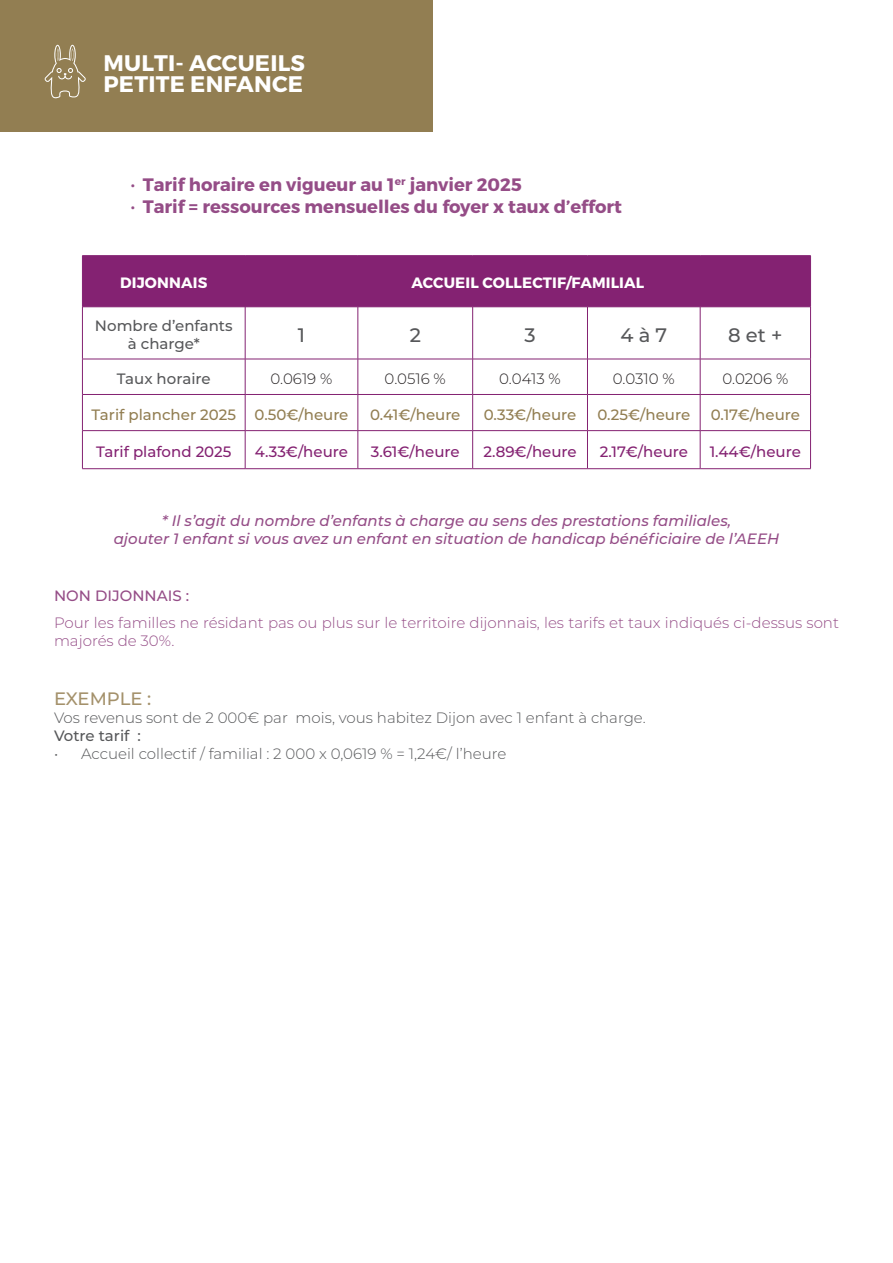
<style>
.page{position:relative;width:893px;height:1263px;background:#fff}
.page>*{position:absolute;margin:0;border:0;box-sizing:border-box;transform-origin:0 0}
.t1{font:700 22.5px "Montserrat";letter-spacing:.01em;color:#fff}
.categorie_colonne_chiffres{font:500 19.5px "Montserrat";color:#57585a}
.paragraphe{font:700 18px "Montserrat";color:#954d87}
.paragraphe-2{font:500 18px "Montserrat";letter-spacing:-.005em;color:#a4916b}
.paragraphe-3{font:italic 500 15px "Montserrat";color:#954d87}
.paragraphe-4{font:300 15px "Montserrat";color:#57585a}
.paragraphe-5{font:300 15px/18px "Montserrat";color:#954d87}
.graph2{font:500 15px "Montserrat";color:#927e52}
.graph3{font:500 15px "Montserrat";color:#842272}
.données_petites{font:300 15px "Montserrat";color:#231f20}
.paragraphe-6{font:700 15px "Montserrat";letter-spacing:.01em;color:#fff}
.graph{font:500 15px "Montserrat";color:#57585a}
.paragraphe-7{font:500 15px "Montserrat";color:#954d87}
.paragraphe-8{font:500 15px "Montserrat";color:#57585a}
</style>
<div class="page">
<div style="left:0;top:0;width:433px;height:131px;background:#927e52"></div>
<svg style="left:44px;top:45px;width:42px;height:53px"></svg>
<div style="left:83px;top:256px;width:727px;height:50px;background:#842272"></div>
<hr style="left:82px;top:255px;width:163px;height:1px;background:#842272">
<hr style="left:82px;top:256px;width:1px;height:51px;background:#842272">
<hr style="left:245px;top:255px;width:113px;height:1px;background:#842272">
<hr style="left:245px;top:256px;width:1px;height:51px;background:#842272">
<hr style="left:358px;top:255px;width:115px;height:1px;background:#842272">
<hr style="left:473px;top:255px;width:114px;height:1px;background:#842272">
<hr style="left:587px;top:255px;width:113px;height:1px;background:#842272">
<hr style="left:700px;top:255px;width:111px;height:1px;background:#842272">
<hr style="left:810px;top:256px;width:1px;height:51px;background:#842272">
<hr style="left:82px;top:306px;width:163px;height:1px;background:#842272">
<hr style="left:82px;top:307px;width:1px;height:52px;background:#842272">
<hr style="left:245px;top:306px;width:113px;height:1px;background:#842272">
<hr style="left:245px;top:307px;width:1px;height:52px;background:#842272">
<hr style="left:358px;top:306px;width:115px;height:1px;background:#842272">
<hr style="left:358px;top:307px;width:1px;height:52px;background:#842272">
<hr style="left:473px;top:306px;width:114px;height:1px;background:#842272">
<hr style="left:472px;top:307px;width:1px;height:52px;background:#842272">
<hr style="left:587px;top:306px;width:113px;height:1px;background:#842272">
<hr style="left:587px;top:307px;width:1px;height:52px;background:#842272">
<hr style="left:700px;top:306px;width:111px;height:1px;background:#842272">
<hr style="left:700px;top:307px;width:1px;height:52px;background:#842272">
<hr style="left:810px;top:307px;width:1px;height:52px;background:#842272">
<hr style="left:82px;top:359px;width:163px;height:1px;background:#842272">
<hr style="left:82px;top:359px;width:1px;height:35px;background:#842272">
<hr style="left:245px;top:359px;width:113px;height:1px;background:#842272">
<hr style="left:245px;top:359px;width:1px;height:35px;background:#842272">
<hr style="left:358px;top:359px;width:115px;height:1px;background:#842272">
<hr style="left:358px;top:359px;width:1px;height:35px;background:#842272">
<hr style="left:473px;top:359px;width:114px;height:1px;background:#842272">
<hr style="left:472px;top:359px;width:1px;height:35px;background:#842272">
<hr style="left:587px;top:359px;width:113px;height:1px;background:#842272">
<hr style="left:587px;top:359px;width:1px;height:35px;background:#842272">
<hr style="left:700px;top:359px;width:111px;height:1px;background:#842272">
<hr style="left:700px;top:359px;width:1px;height:35px;background:#842272">
<hr style="left:810px;top:359px;width:1px;height:35px;background:#842272">
<hr style="left:82px;top:394px;width:163px;height:1px;background:#842272">
<hr style="left:82px;top:395px;width:1px;height:35px;background:#842272">
<hr style="left:245px;top:394px;width:113px;height:1px;background:#842272">
<hr style="left:245px;top:395px;width:1px;height:35px;background:#842272">
<hr style="left:358px;top:394px;width:115px;height:1px;background:#842272">
<hr style="left:358px;top:395px;width:1px;height:35px;background:#842272">
<hr style="left:473px;top:394px;width:114px;height:1px;background:#842272">
<hr style="left:472px;top:395px;width:1px;height:35px;background:#842272">
<hr style="left:587px;top:394px;width:113px;height:1px;background:#842272">
<hr style="left:587px;top:395px;width:1px;height:35px;background:#842272">
<hr style="left:700px;top:394px;width:111px;height:1px;background:#842272">
<hr style="left:700px;top:395px;width:1px;height:35px;background:#842272">
<hr style="left:810px;top:395px;width:1px;height:35px;background:#842272">
<hr style="left:82px;top:430px;width:163px;height:1px;background:#842272">
<hr style="left:82px;top:431px;width:1px;height:37px;background:#842272">
<hr style="left:245px;top:430px;width:113px;height:1px;background:#842272">
<hr style="left:245px;top:431px;width:1px;height:37px;background:#842272">
<hr style="left:358px;top:430px;width:115px;height:1px;background:#842272">
<hr style="left:358px;top:431px;width:1px;height:37px;background:#842272">
<hr style="left:473px;top:430px;width:114px;height:1px;background:#842272">
<hr style="left:472px;top:431px;width:1px;height:37px;background:#842272">
<hr style="left:587px;top:430px;width:113px;height:1px;background:#842272">
<hr style="left:587px;top:431px;width:1px;height:37px;background:#842272">
<hr style="left:700px;top:430px;width:111px;height:1px;background:#842272">
<hr style="left:700px;top:431px;width:1px;height:37px;background:#842272">
<hr style="left:810px;top:431px;width:1px;height:37px;background:#842272">
<hr style="left:82px;top:468px;width:163px;height:1px;background:#842272">
<hr style="left:245px;top:468px;width:113px;height:1px;background:#842272">
<hr style="left:358px;top:468px;width:115px;height:1px;background:#842272">
<hr style="left:473px;top:468px;width:114px;height:1px;background:#842272">
<hr style="left:587px;top:468px;width:113px;height:1px;background:#842272">
<hr style="left:700px;top:468px;width:111px;height:1px;background:#842272">
<p class="t1" style="left:103px;top:49px;width:203px">MULTI- ACCUEILS</p>
<p class="t1" style="left:103px;top:70px;width:201px">PETITE ENFANCE</p>
<p class="paragraphe" style="left:131px;top:174px;width:392px">· Tarif horaire en vigueur au 1<sup>er</sup> janvier 2025</p>
<p class="paragraphe" style="left:131px;top:195px;width:493px">· Tarif = ressources mensuelles du foyer x taux d’effort</p>
<p class="paragraphe-6" style="left:120px;top:274px;width:89px">DIJONNAIS</p>
<p class="paragraphe-6" style="left:411px;top:274px;width:234px">ACCUEIL COLLECTIF/FAMILIAL</p>
<p class="graph" style="left:95px;top:315px;width:139px">Nombre d’enfants</p>
<p class="graph" style="left:128px;top:333px;width:73px">à charge*</p>
<p class="categorie_colonne_chiffres" style="left:298px;top:322px;width:9px">1</p>
<p class="categorie_colonne_chiffres" style="left:410px;top:322px;width:13px">2</p>
<p class="categorie_colonne_chiffres" style="left:524px;top:322px;width:13px">3</p>
<p class="categorie_colonne_chiffres" style="left:620px;top:322px;width:48px">4 à 7</p>
<p class="categorie_colonne_chiffres" style="left:728px;top:322px;width:56px">8 et +</p>
<p class="graph" style="left:117px;top:368px;width:95px">Taux horaire</p>
<p class="données_petites" style="left:271px;top:368px;width:63px">0.0619 %</p>
<p class="données_petites" style="left:385px;top:368px;width:63px">0.0516 %</p>
<p class="données_petites" style="left:499px;top:368px;width:63px">0.0413 %</p>
<p class="données_petites" style="left:613px;top:368px;width:63px">0.0310 %</p>
<p class="données_petites" style="left:722px;top:368px;width:67px">0.0206 %</p>
<p class="graph2" style="left:92px;top:404px;width:146px">Tarif plancher 2025</p>
<p class="graph2" style="left:255px;top:404px;width:95px">0.50€/heure</p>
<p class="graph2" style="left:370px;top:404px;width:92px">0.41€/heure</p>
<p class="graph2" style="left:484px;top:404px;width:94px">0.33€/heure</p>
<p class="graph2" style="left:597px;top:404px;width:94px">0.25€/heure</p>
<p class="graph2" style="left:711px;top:404px;width:91px">0.17€/heure</p>
<p class="graph3" style="left:96px;top:441px;width:137px">Tarif plafond 2025</p>
<p class="graph3" style="left:255px;top:441px;width:95px">4.33€/heure</p>
<p class="graph3" style="left:371px;top:441px;width:90px">3.61€/heure</p>
<p class="graph3" style="left:483px;top:441px;width:95px">2.89€/heure</p>
<p class="graph3" style="left:600px;top:441px;width:90px">2.17€/heure</p>
<p class="graph3" style="left:710px;top:441px;width:93px">1.44€/heure</p>
<p class="paragraphe-3" style="left:162px;top:510px;width:571px">* Il s’agit du nombre d’enfants à charge au sens des prestations familiales,</p>
<p class="paragraphe-3" style="left:114px;top:528px;width:667px">ajouter 1 enfant si vous avez un enfant en situation de handicap bénéficiaire de l’AEEH</p>
<p class="paragraphe-7" style="left:54px;top:585px;width:137px">NON DIJONNAIS :</p>
<p class="paragraphe-5" style="left:54px;top:613px;width:786px">Pour les familles ne résidant pas ou plus sur le territoire dijonnais, les tarifs et taux indiqués ci-dessus sont majorés de 30%.</p>
<p class="paragraphe-2" style="left:54px;top:686px;width:99px">EXEMPLE :</p>
<p class="paragraphe-4" style="left:54px;top:708px;width:593px">Vos revenus sont de 2 000€ par mois, vous habitez Dijon avec 1 enfant à charge.</p>
<p class="paragraphe-8" style="left:54px;top:726px;width:88px">Votre tarif :</p>
<p class="paragraphe-4" style="left:54px;top:744px;width:454px">• Accueil collectif / familial : 2 000 x 0,0619 % = 1,24€/ l’heure</p>
</div>
